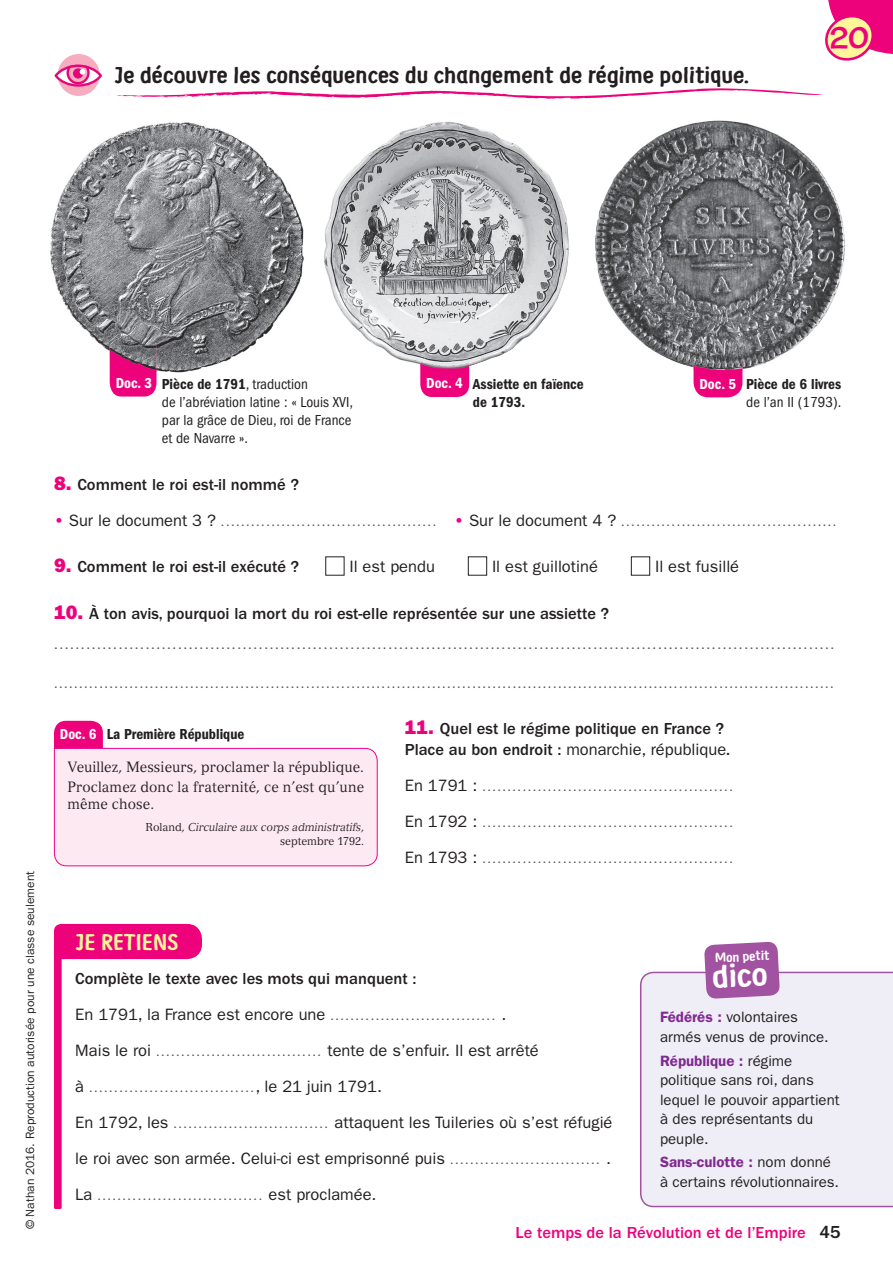
<style>
.page{position:relative;width:893px;height:1263px;background:#fff}
.page>*{position:absolute;margin:0;border:0;box-sizing:border-box;transform-origin:0 0}
.t1{font:700 31.8px "Supernettcn";color:#fff;scale:1.2 1}
.t2{font:28.35px "Bleeker";color:#ed027c;scale:1.2 1}
.t3{font:700 22.5px "Supernettcn";color:#231f20;scale:1.2 1}
.t4{font:700 22.5px "Supernettcn";color:#fff79a;scale:1.2 1}
.t5{font:500 18px "ITC Franklin Gothic Std";color:#231f20}
.t6{font:16.5px/36px "ITC Franklin Gothic Std";color:#231f20}
.t7{font:500 16.5px/21px "ITC Franklin Gothic Std";color:#231f20}
.t8{font:500 16.5px "ITC Franklin Gothic Std";color:#ed027c}
.t9{font:500 16.05px "FS Lola";color:#57585a;scale:.93 1}
.t10{font:500 16.05px "FS Lola";color:#57585a}
.t11{font:500 15px "FS Lola";color:#57585a}
.t12{font:15px/19.5px "ITC Franklin Gothic Std";color:#231f20}
.t13{font:15px/18px "ITC Franklin Gothic Std Dm Cd";color:#231f20}
.t14{font:condensed 15px/18px "ITC Franklin Gothic Std";color:#231f20;text-align:justify}
.t15{font:14.7px/19.8px "Versailles LT Std";letter-spacing:.005em;color:#231f20;scale:.93 1}
.t16{font:700 12.9px "Supernettcn";color:#fff;scale:1.2 1}
.t17{font:12px "ITC Franklin Gothic Std";color:#231f20}
.t18{font:italic 11.25px/13.5px "Versailles LT Std";color:#231f20;text-align:right;scale:.95 1}
.s1{color:#fff}
.s2{font-family:"ITC Franklin Gothic Std";font-stretch:condensed}
.s3{font-family:"ITC Franklin Gothic Std Hvy";font-weight:400;font-size:19.5px;color:#ed027c}
.s4{font-family:"ITC Franklin Gothic Std";font-weight:600;font-size:16.5px;color:#ed028c}
.s5{font-family:"ITC Franklin Gothic Std";font-weight:400;font-size:16.5px;color:#231f20}
.s6{font-weight:400}
.s7{font-style:normal}
.s8{font-family:"FS Lola";font-weight:500;font-size:15px;color:#57585a}
.s9{font-weight:600;color:#802990}
</style>
<div class="page">
<div style="left:54px;top:924px;width:148px;height:35px;background:#ed027c"></div>
<div style="left:54px;top:935px;width:8px;height:274px;background:#ed027c;border-radius:2px"></div>
<div style="left:640px;top:972px;width:253px;height:235px;background:#efeef6"></div>
<svg style="left:704px;top:941px;width:76px;height:58px"></svg>
<svg style="left:825px;top:0;width:68px;height:61px"></svg>
<svg style="left:109px;top:88px;width:713px;height:11px"></svg>
<div style="left:58px;top:54px;width:42px;height:42px;background:#f6adc0;border-radius:50%"></div>
<svg style="left:56px;top:66px;width:45px;height:19px"></svg>
<div style="left:55px;top:65px;width:47px;height:22px;border:2px solid #e6067a;border-radius:50%"></div>
<svg style="left:65px;top:64px;width:26px;height:22px"></svg>
<div style="left:468px;top:556px;width:19px;height:20px;border:1px solid #231f20"></div>
<div style="left:631px;top:556px;width:19px;height:20px;border:1px solid #231f20"></div>
<svg style="left:110px;top:372px;width:46px;height:24px"></svg>
<svg style="left:420px;top:369px;width:49px;height:28px"></svg>
<svg style="left:693px;top:373px;width:49px;height:24px"></svg>
<img style="left:45px;top:120px;width:263px;height:254px;border-radius:50%">
<img style="left:110px;top:345px;width:46px;height:27px">
<img style="left:324px;top:121px;width:245px;height:245px">
<img style="left:420px;top:363px;width:49px;height:6px">
<img style="left:595px;top:120px;width:250px;height:251px">
<img style="left:693px;top:363px;width:49px;height:10px">
<svg style="left:54px;top:721px;width:324px;height:146px"></svg>
<h3 class="t3" style="left:115px;top:66px;width:530px">Je découvre les conséquences du changement de régime politique.</h3>
<h2 class="t2" style="left:830px;top:28px;width:34px">20</h2>
<p class="t17" style="left:25px;top:1229px;width:360px;rotate:-90deg">© Nathan 2016. Reproduction autorisée pour une classe seulement</p>
<p class="t13" style="left:116px;top:377px;width:194px"><span class="s1">Doc. 3</span> Pièce de 1791<span class="s2">, traduction</span></p>
<p class="t14" style="left:162px;top:395px;width:193px">de l’abréviation latine : « Louis XVI, par la grâce de Dieu, roi de France et de Navarre ».</p>
<p class="t13" style="left:473px;top:376px;width:112px;text-indent:-47px"><span class="s1">Doc. 4</span> Assiette en faïence de 1793.</p>
<p class="t13" style="left:699px;top:376px;width:143px"><span class="s1">Doc. 5</span> Pièce de 6 livres</p>
<p class="t14" style="left:746px;top:394px;width:97px">de l’an II (1793).</p>
<p class="t7" style="left:54px;top:475px;width:246px"><span class="s3">8.</span> Comment le roi est-il nommé ?</p>
<p class="t11" style="left:54px;top:515px;width:784px"><span class="s4">•</span> <span class="s5">Sur le document 3 ?</span> ........................................... <span class="s4">•</span> <span class="s5">Sur le document 4 ?</span> ...........................................</p>
<p class="t7" style="left:54px;top:558px;width:247px"><span class="s3">9.</span> Comment le roi est-il exécuté ?</p>
<p class="t6" style="left:349px;top:550px;width:87px">Il est pendu</p>
<p class="t6" style="left:492px;top:550px;width:107px">Il est guillotiné</p>
<p class="t6" style="left:655px;top:550px;width:86px">Il est fusillé</p>
<p class="t7" style="left:54px;top:604px;width:557px"><span class="s3">10.</span> À ton avis, pourquoi la mort du roi est-elle représentée sur une assiette ?</p>
<p class="t10" style="left:54px;top:638px;width:782px">.................................................................................................................................................</p>
<p class="t9" style="left:54px;top:676px;width:840px">...........................................................................................................................................................</p>
<p class="t7" style="left:405px;top:720px;width:327px"><span class="s3">11.</span> Quel est le régime politique en France ?<br>Place au bon endroit : <span class="s6">monarchie, république</span>.</p>
<p class="t11" style="left:405px;top:780px;width:330px"><span class="s5">En 1791 :</span> ..................................................</p>
<p class="t11" style="left:405px;top:816px;width:330px"><span class="s5">En 1792 :</span> ..................................................</p>
<p class="t11" style="left:405px;top:852px;width:330px"><span class="s5">En 1793 :</span> ..................................................</p>
<p class="t13" style="left:60px;top:727px;width:186px"><span class="s1">Doc. 6</span> La Première République</p>
<p class="t15" style="left:68px;top:758px;width:320px">Veuillez, Messieurs, proclamer la république.<br>Proclamez donc la fraternité, ce n’est qu’une</p>
<p class="t15" style="left:68px;top:795px;width:95px">même chose.</p>
<p class="t18" style="left:145px;top:821px;width:232px"><span class="s7">Roland,</span> Circulaire aux corps administratifs<span class="s7">, septembre 1792.</span></p>
<h3 class="t4" style="left:76px;top:934px;width:87px">JE RETIENS</h3>
<p class="t7" style="left:75px;top:970px;width:343px">Complète le texte avec les mots qui manquent :</p>
<p class="t11" style="left:75px;top:1009px;width:433px"><span class="s5">En 1791, la France est encore une</span> ................................. <span class="s5">.</span></p>
<p class="t6" style="left:75px;top:1034px;width:465px">Mais le roi <span class="s8">.................................</span> tente de s’enfuir. Il est arrêté</p>
<p class="t11" style="left:75px;top:1081px;width:308px"><span class="s5">à</span> .................................<span class="s5">, le 21 juin 1791.</span></p>
<p class="t6" style="left:75px;top:1106px;width:539px">En 1792, les <span class="s8">...............................</span> attaquent les Tuileries où s’est réfugié le roi avec son armée. Celui-ci est emprisonné puis <span class="s8">..............................</span> .</p>
<p class="t11" style="left:75px;top:1189px;width:303px"><span class="s5">La</span> ................................. <span class="s5">est proclamée.</span></p>
<p class="t16" style="left:714px;top:953px;width:47px;rotate:-3deg">Mon petit</p>
<h1 class="t1" style="left:712px;top:965px;width:48px;rotate:-3deg">dico</h1>
<p class="t12" style="left:660px;top:1009px;width:170px"><span class="s9">Fédérés :</span> volontaires armés venus de province.</p>
<p class="t12" style="left:660px;top:1052px;width:181px"><span class="s9">République :</span> régime politique sans roi, dans lequel le pouvoir appartient à des représentants du peuple.</p>
<p class="t12" style="left:660px;top:1154px;width:181px"><span class="s9">Sans-culotte :</span> nom donné à certains révolutionnaires.</p>
<p class="t8" style="left:515px;top:1226px;width:292px">Le temps de la Révolution et de l’Empire</p>
<p class="t5" style="left:819px;top:1225px;width:23px">45</p>
</div>
